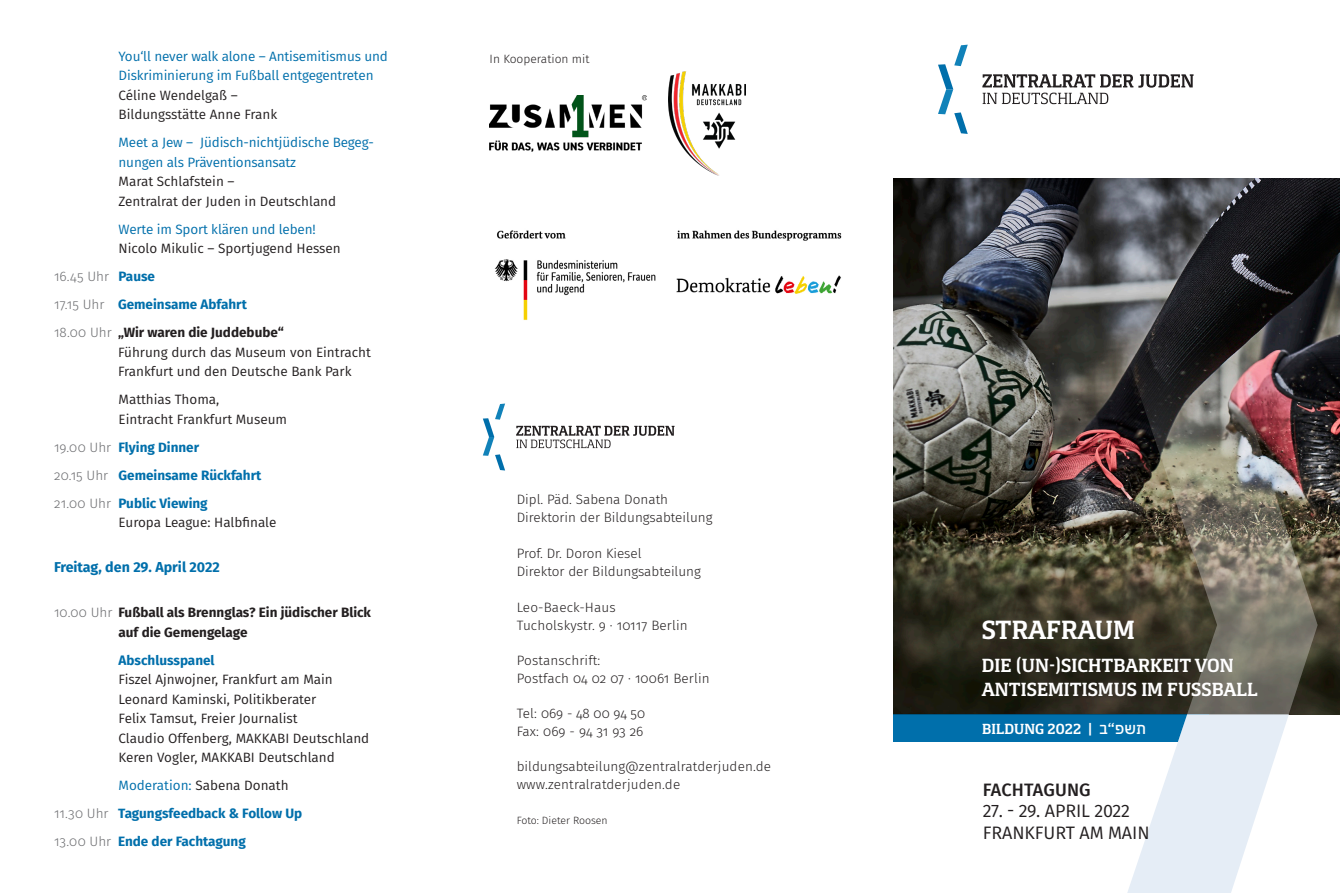
<style>
.page{position:relative;width:1340px;height:893px;background:#fff}
.page>*{position:absolute;margin:0;border:0;box-sizing:border-box;transform-origin:0 0}
.t1{font:700 27px "Foral Pro";color:#fff}
.t2{font:700 19.5px/24px "Foral Pro";color:#fff}
.t3{font:18px/21.6px "Fira Sans";letter-spacing:-.005em;color:#231f20}
.t4{font:500 18px "Fira Sans";letter-spacing:.01em;color:#231f20}
.t5{font:700 15px "Foral Pro";letter-spacing:-.005em;color:#fff}
.h4_blau{font:700 14.25px "Fira Sans";color:#006fab}
.h4_blau-2{font:13.5px/19.5px "Fira Sans";color:#231f20}
.t6{font:300 13.5px/18px "Fira Sans";color:#231f20}
.h4_blau-3{font:13.5px/19.5px "Fira Sans";letter-spacing:-.01em;color:#006fab}
.h4_blau-4{font:700 13.5px "Fira Sans";color:#006fab}
.h4_blau-5{font:700 13.5px/19.5px "Fira Sans";color:#231f20}
.h4_blau-6{font:300 13.5px "Fira Sans";letter-spacing:.005em;color:#6c6d70}
.t7{font:300 12px "Fira Sans";color:#231f20}
.t8{font:300 10.5px "Fira Sans";color:#231f20}
.s1{color:#231f20}
.s2{color:#006fab}
.s3{font-weight:700;color:#006fab}
.s4{font-weight:300;color:#6c6d70}
.s5{font-weight:700}
.s6{font-family:"IBM Plex Sans Hebrew";font-weight:500}
</style>
<div class="page">
<img style="left:893px;top:179px;width:446px;height:317px">
<svg style="left:982px;top:74px;width:211px;height:30px"></svg>
<svg style="left:938px;top:45px;width:29px;height:89px"></svg>
<div style="left:893px;top:714px;width:315px;height:28px;background:#006fab"></div>
<svg style="left:893px;top:496px;width:446px;height:218px;background:#383526"></svg>
<div style="left:971px;top:609px;width:296px;height:98px;background:#231f20;opacity:.35"></div>
<img style="left:1099px;top:268px;width:218px;height:448px">
<svg style="left:1127px;top:714px;width:161px;height:179px"></svg>
<svg style="left:516px;top:426px;width:158px;height:22px"></svg>
<svg style="left:483px;top:404px;width:22px;height:66px"></svg>
<img style="left:494px;top:230px;width:348px;height:90px">
<img style="left:668px;top:71px;width:77px;height:105px">
<img style="left:489px;top:95px;width:157px;height:56px">
<p class="h4_blau-3" style="left:118px;top:46px;width:271px">You‘ll never walk alone – Antisemitismus und Diskriminierung im Fußball entgegentreten <span class="s1">Céline Wendelgaß –<br>Bildungsstätte Anne Frank</span></p>
<p class="h4_blau-3" style="left:118px;top:132px;width:257px">Meet a Jew – Jüdisch-nichtjüdische Begeg&shy;nungen als Präventionsansatz<br><span class="s1">Marat Schlafstein –<br>Zentralrat der Juden in Deutschland</span></p>
<p class="h4_blau-2" style="left:118px;top:219px;width:224px"><span class="s2">Werte im Sport klären und leben!<br></span>Nicolo Mikulic – Sportjugend Hessen</p>
<p class="h4_blau-6" style="left:54px;top:267px;width:102px">16.45 Uhr <span class="s3">Pause</span></p>
<p class="h4_blau-4" style="left:54px;top:293px;width:194px"><span class="s4">17.15 Uhr</span> Gemeinsame Abfahrt</p>
<p class="h4_blau-2" style="left:118px;top:322px;width:254px;text-indent:-64px"><span class="s4">18.00 Uhr</span> <span class="s5">„Wir waren die Juddebube“<br></span>Führung durch das Museum von Eintracht<br>Frankfurt und den Deutsche Bank Park</p>
<p class="h4_blau-2" style="left:118px;top:389px;width:170px">Matthias Thoma,<br>Eintracht Frankfurt Museum</p>
<p class="h4_blau-4" style="left:54px;top:436px;width:147px"><span class="s4">19.00 Uhr</span> Flying Dinner</p>
<p class="h4_blau-4" style="left:54px;top:464px;width:209px"><span class="s4">20.15 Uhr</span> Gemeinsame Rückfahrt</p>
<p class="h4_blau-2" style="left:118px;top:493px;width:159px;text-indent:-64px"><span class="s4">21.00 Uhr</span> <span class="s3">Public Viewing<br></span>Europa League: Halbfinale</p>
<p class="h4_blau" style="left:54px;top:555px;width:167px">Freitag, den 29. April 2022</p>
<p class="h4_blau-5" style="left:118px;top:602px;width:254px;text-indent:-64px"><span class="s4">10.00 Uhr</span> Fußball als Brennglas? Ein jüdischer Blick auf die Gemengelage</p>
<p class="h4_blau-2" style="left:118px;top:650px;width:252px"><span class="s3">Abschlusspanel<br></span>Fiszel Ajnwojner, Frankfurt am Main Leonard Kaminski, Politikberater<br>Felix Tamsut, Freier Journalist<br>Claudio Offenberg, MAKKABI Deutschland Keren Vogler, MAKKABI Deutschland</p>
<p class="h4_blau-2" style="left:118px;top:775px;width:171px"><span class="s2">Moderation:</span> Sabena Donath</p>
<p class="h4_blau-4" style="left:54px;top:802px;width:250px"><span class="s4">11.30 Uhr</span> Tagungsfeedback &amp; Follow Up</p>
<p class="h4_blau-4" style="left:54px;top:830px;width:193px"><span class="s4">13.00 Uhr</span> Ende der Fachtagung</p>
<p class="t7" style="left:489px;top:51px;width:101px">In Kooperation mit</p>
<p class="t6" style="left:517px;top:490px;width:197px">Dipl. Päd. Sabena Donath<br>Direktorin der Bildungsabteilung</p>
<p class="t6" style="left:517px;top:544px;width:126px">Prof. Dr. Doron Kiesel</p>
<p class="t6" style="left:517px;top:562px;width:186px">Direktor der Bildungsabteilung</p>
<p class="t6" style="left:517px;top:598px;width:172px">Leo-Baeck-Haus<br>Tucholskystr. 9 · 10117 Berlin</p>
<p class="t6" style="left:517px;top:651px;width:194px">Postanschrift:<br>Postfach 04 02 07 · 10061 Berlin</p>
<p class="t6" style="left:517px;top:704px;width:130px">Tel: 069 - 48 00 94 50<br>Fax: 069 - 94 31 93 26</p>
<p class="t6" style="left:517px;top:757px;width:256px">bildungsabteilung@zentralratderjuden.de www.zentralratderjuden.de</p>
<p class="t8" style="left:517px;top:813px;width:92px">Foto: Dieter Roosen</p>
<p class="t1" style="left:981px;top:614px;width:155px">STRAFRAUM</p>
<p class="t2" style="left:981px;top:653px;width:278px">DIE (UN-)SICHTBARKEIT VON<br>ANTISEMITISMUS IM FUSSBALL</p>
<p class="t5" style="left:982px;top:720px;width:165px">BILDUNG 2022 <span class="s6">פ”ב</span>| <span class="s6">ש ת</span></p>
<p class="t4" style="left:982px;top:775px;width:109px">FACHTAGUNG</p>
<p class="t3" style="left:982px;top:800px;width:168px">27. - 29. APRIL 2022<br>FRANKFURT AM MAIN</p>
</div>
